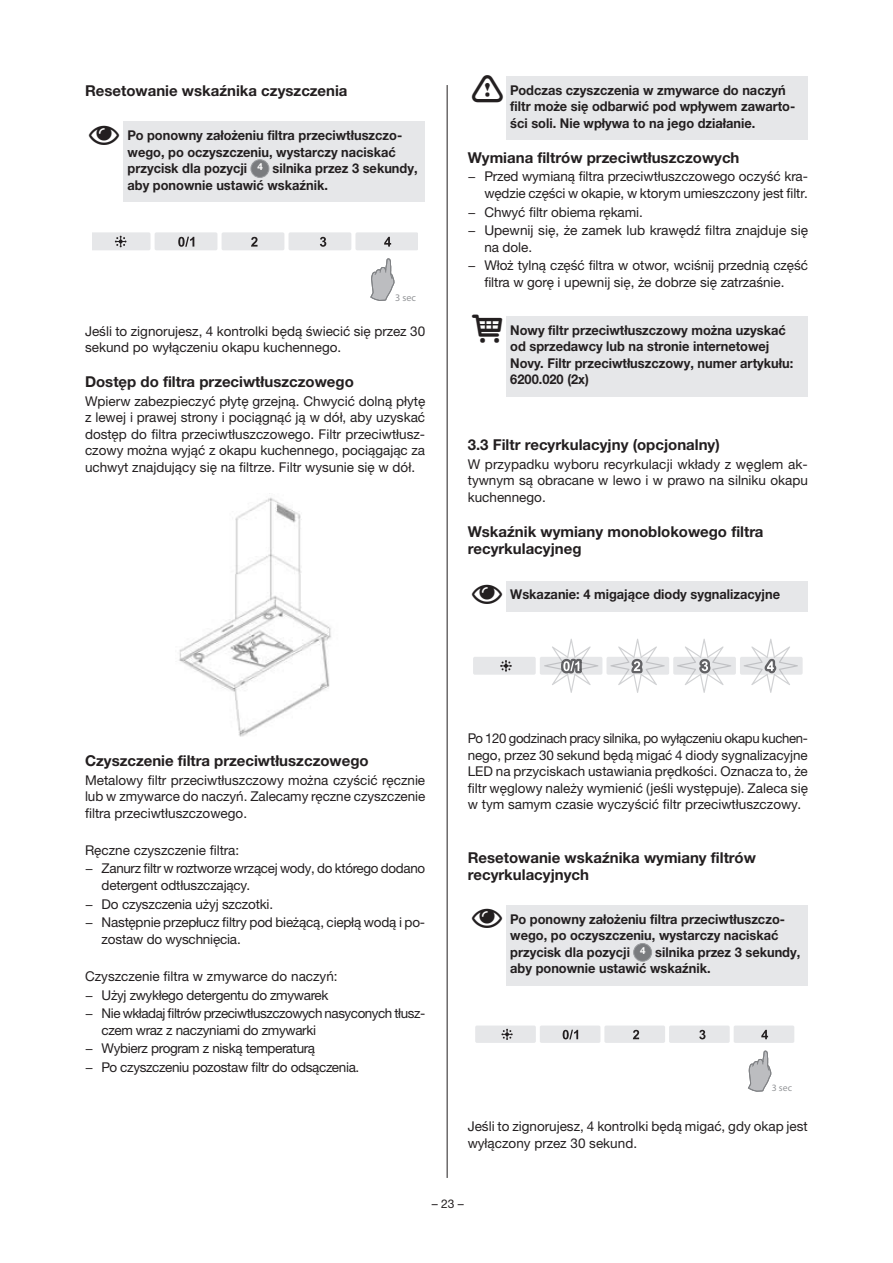
<style>
.page{position:relative;width:893px;height:1263px;background:#fff}
.page>*{position:absolute;margin:0;border:0;box-sizing:border-box;transform-origin:0 0}
.t1{font:700 15px/16.5px "Helvetica Neue LTW1 G";color:#231f20}
.t2{font:13.5px/16.5px "Helvetica Neue LTW1 G";letter-spacing:-.005em;color:#231f20}
.t3{font:700 13.5px/16.5px "Helvetica Neue LTW1 G";color:#231f20;scale:.95 1}
.t4{font:13.5px/18.6px "Helvetica Neue LTW1 G";letter-spacing:-.025em;color:#231f20}
.t5{font:12px "Helvetica Neue LT Std";color:#231f20}
.t6{font:10.05px "Myriad Pro";color:#939598}
.t7{font:9.75px "Myriad Pro";color:#939598}
.s1{font-family:"Helvetica Neue LT Std"}
</style>
<div class="page">
<hr style="left:447px;top:85px;width:1px;height:1093px;background:#231f20">
<div style="left:123px;top:122px;width:302px;height:80px;background:#e6e7e9"></div>
<div style="left:251px;top:160px;width:18px;height:17px;background:#7a7c7f;border-radius:50%"></div>
<div style="left:251px;top:160px;width:18px;height:18px;border:1px solid #999b9e;border-radius:50%"></div>
<div style="left:155px;top:232px;width:62px;height:18px;background:#e6e7e9;border-radius:2px"></div>
<div style="left:222px;top:232px;width:62px;height:18px;background:#e6e7e9;border-radius:2px"></div>
<div style="left:289px;top:232px;width:62px;height:18px;background:#e6e7e9;border-radius:2px"></div>
<div style="left:355px;top:232px;width:63px;height:18px;background:#e6e7e9;border-radius:2px"></div>
<svg style="left:251px;top:237px;width:7px;height:10px"></svg>
<svg style="left:178px;top:237px;width:16px;height:10px"></svg>
<svg style="left:320px;top:237px;width:6px;height:10px"></svg>
<svg style="left:384px;top:237px;width:7px;height:10px"></svg>
<svg style="left:92px;top:232px;width:59px;height:18px"></svg>
<svg style="left:371px;top:258px;width:24px;height:43px"></svg>
<img style="left:179px;top:493px;width:152px;height:244px">
<div style="left:506px;top:77px;width:302px;height:63px;background:#e6e7e9"></div>
<div style="left:506px;top:317px;width:302px;height:80px;background:#e6e7e9"></div>
<div style="left:506px;top:581px;width:302px;height:31px;background:#e6e7e9"></div>
<div style="left:506px;top:906px;width:302px;height:80px;background:#e6e7e9"></div>
<div style="left:473px;top:657px;width:63px;height:18px;background:#e6e7e9;border-radius:2px"></div>
<div style="left:540px;top:657px;width:62px;height:18px;background:#e6e7e9;border-radius:2px"></div>
<div style="left:606px;top:657px;width:63px;height:18px;background:#e6e7e9;border-radius:2px"></div>
<div style="left:673px;top:657px;width:63px;height:18px;background:#e6e7e9;border-radius:2px"></div>
<div style="left:740px;top:657px;width:63px;height:18px;background:#e6e7e9;border-radius:2px"></div>
<svg style="left:500px;top:660px;width:12px;height:12px"></svg>
<svg style="left:544px;top:639px;width:54px;height:54px"></svg>
<svg style="left:610px;top:639px;width:55px;height:54px"></svg>
<svg style="left:677px;top:639px;width:54px;height:54px"></svg>
<svg style="left:744px;top:639px;width:54px;height:54px"></svg>
<div style="left:634px;top:943px;width:18px;height:18px;background:#7a7c7f;border-radius:50%"></div>
<div style="left:634px;top:943px;width:18px;height:18px;border:1px solid #999b9e;border-radius:50%"></div>
<div style="left:475px;top:1025px;width:61px;height:18px;background:#e6e7e9;border-radius:2px"></div>
<div style="left:540px;top:1025px;width:60px;height:18px;background:#e6e7e9;border-radius:2px"></div>
<div style="left:604px;top:1025px;width:61px;height:18px;background:#e6e7e9;border-radius:2px"></div>
<div style="left:669px;top:1025px;width:61px;height:18px;background:#e6e7e9;border-radius:2px"></div>
<div style="left:734px;top:1025px;width:60px;height:18px;background:#e6e7e9;border-radius:2px"></div>
<svg style="left:633px;top:1030px;width:6px;height:9px"></svg>
<svg style="left:563px;top:1030px;width:15px;height:9px"></svg>
<svg style="left:699px;top:1030px;width:6px;height:9px"></svg>
<svg style="left:761px;top:1030px;width:7px;height:9px"></svg>
<svg style="left:501px;top:1029px;width:12px;height:11px"></svg>
<svg style="left:748px;top:1050px;width:24px;height:42px"></svg>
<p class="t1" style="left:85px;top:82px;width:264px">Resetowanie wskaźnika czyszczenia</p>
<p class="t3" style="left:128px;top:127px;width:307px">Po ponowny założeniu filtra przeciwtłuszczo&shy;wego, po oczyszczeniu, wystarczy naciskać przycisk dla pozycji <sup>4</sup> silnika przez 3 sekundy, aby ponownie ustawić wskaźnik.</p>
<p class="t6" style="left:395px;top:291px;width:22px">3 sec</p>
<p class="t2" style="left:85px;top:322px;width:342px">Jeśli to zignorujesz, 4 kontrolki będą świecić się przez 30 sekund po wyłączeniu okapu kuchennego.</p>
<p class="t1" style="left:85px;top:374px;width:270px">Dostęp do filtra przeciwtłuszczowego</p>
<p class="t2" style="left:85px;top:393px;width:342px;text-align:justify">Wpierw zabezpieczyć płytę grzejną. Chwycić dolną płytę z lewej i prawej strony i pociągnąć ją w dół, aby uzyskać dostęp do filtra przeciwtłuszczowego. Filtr przeciwtłusz&shy;czowy można wyjąć z okapu kuchennego, pociągając za uchwyt znajdujący się na filtrze. Filtr wysunie się w dół.</p>
<p class="t3" style="left:510px;top:82px;width:302px">Podczas czyszczenia w zmywarce do naczyń filtr może się odbarwić pod wpływem zawarto&shy;ści soli. Nie wpływa to na jego działanie.</p>
<p class="t1" style="left:468px;top:149px;width:273px">Wymiana filtrów przeciwtłuszczowych</p>
<p class="t2" style="left:468px;top:168px;width:342px;text-align:right"><span class="s1">−</span> Przed wymianą filtra przeciwtłuszczowego oczyść kra&shy;wędzie części w okapie, w ktorym umieszczony jest filtr.</p>
<p class="t2" style="left:468px;top:202px;width:342px;line-height:18.6px"><span class="s1">−</span> Chwyć filtr obiema rękami.<br><span class="s1">−</span> Upewnij się, że zamek lub krawędź filtra znajduje się</p>
<p class="t2" style="left:468px;top:237px;width:342px;line-height:18.6px;text-indent:17px">na dole.<br><span class="s1">−</span> Włoż tylną część filtra w otwor, wciśnij przednią część</p>
<p class="t2" style="left:484px;top:274px;width:302px">filtra w gorę i upewnij się, że dobrze się zatrzaśnie.</p>
<p class="t3" style="left:510px;top:322px;width:299px">Nowy filtr przeciwtłuszczowy można uzyskać od sprzedawcy lub na stronie internetowej Novy. Filtr przeciwtłuszczowy, numer artykułu:<br>6200.020 (2x)</p>
<p class="t1" style="left:468px;top:437px;width:254px">3.3 Filtr recyrkulacyjny (opcjonalny)</p>
<p class="t2" style="left:468px;top:456px;width:342px;text-align:justify">W przypadku wyboru recyrkulacji wkłady z węglem ak&shy;tywnym są obracane w lewo i w prawo na silniku okapu kuchennego.</p>
<p class="t1" style="left:468px;top:523px;width:297px">Wskaźnik wymiany monoblokowego filtra recyrkulacyjneg</p>
<p class="t3" style="left:510px;top:586px;width:285px">Wskazanie: 4 migające diody sygnalizacyjne</p>
<p class="t1" style="left:85px;top:752px;width:285px">Czyszczenie filtra przeciwtłuszczowego</p>
<p class="t2" style="left:85px;top:771px;width:342px;text-align:justify">Metalowy filtr przeciwtłuszczowy można czyścić ręcznie lub w zmywarce do naczyń. Zalecamy ręczne czyszczenie filtra przeciwtłuszczowego.</p>
<p class="t4" style="left:85px;top:841px;width:342px">Ręczne czyszczenie filtra:<br><span class="s1">−</span> Zanurz filtr w roztworze wrzącej wody, do którego dodano</p>
<p class="t2" style="left:85px;top:876px;width:342px;line-height:18.6px;text-indent:17px">detergent odtłuszczający.<br><span class="s1">−</span> Do czyszczenia użyj szczotki.<br><span class="s1">−</span> Następnie przepłucz filtry pod bieżącą, ciepłą wodą i po-</p>
<p class="t2" style="left:102px;top:930px;width:141px">zostaw do wyschnięcia.</p>
<p class="t4" style="left:85px;top:967px;width:342px">Czyszczenie filtra w zmywarce do naczyń:<br><span class="s1">−</span> Użyj zwykłego detergentu do zmywarek<br><span class="s1">−</span> Nie wkładaj filtrów przeciwtłuszczowych nasyconych tłusz-</p>
<p class="t4" style="left:85px;top:1020px;width:276px;text-indent:17px">czem wraz z naczyniami do zmywarki<br><span class="s1">−</span> Wybierz program z niską temperaturą<br><span class="s1">−</span> Po czyszczeniu pozostaw filtr do odsączenia.</p>
<p class="t2" style="left:468px;top:730px;width:342px;text-align:justify">Po 120 godzinach pracy silnika, po wyłączeniu okapu kuchen&shy;nego, przez 30 sekund będą migać 4 diody sygnalizacyjne LED na przyciskach ustawiania prędkości. Oznacza to, że filtr węglowy należy wymienić (jeśli występuje). Zaleca się w tym samym czasie wyczyścić filtr przeciwtłuszczowy.</p>
<p class="t1" style="left:468px;top:849px;width:290px">Resetowanie wskaźnika wymiany filtrów recyrkulacyjnych</p>
<p class="t3" style="left:510px;top:911px;width:307px">Po ponowny założeniu filtra przeciwtłuszczo&shy;wego, po oczyszczeniu, wystarczy naciskać przycisk dla pozycji <sup>4</sup> silnika przez 3 sekundy, aby ponownie ustawić wskaźnik.</p>
<p class="t7" style="left:772px;top:1082px;width:22px">3 sec</p>
<p class="t2" style="left:468px;top:1118px;width:342px">Jeśli to zignorujesz, 4 kontrolki będą migać, gdy okap jest wyłączony przez 30 sekund.</p>
<p class="t5" style="left:432px;top:1196px;width:34px">– 23 –</p>
</div>
